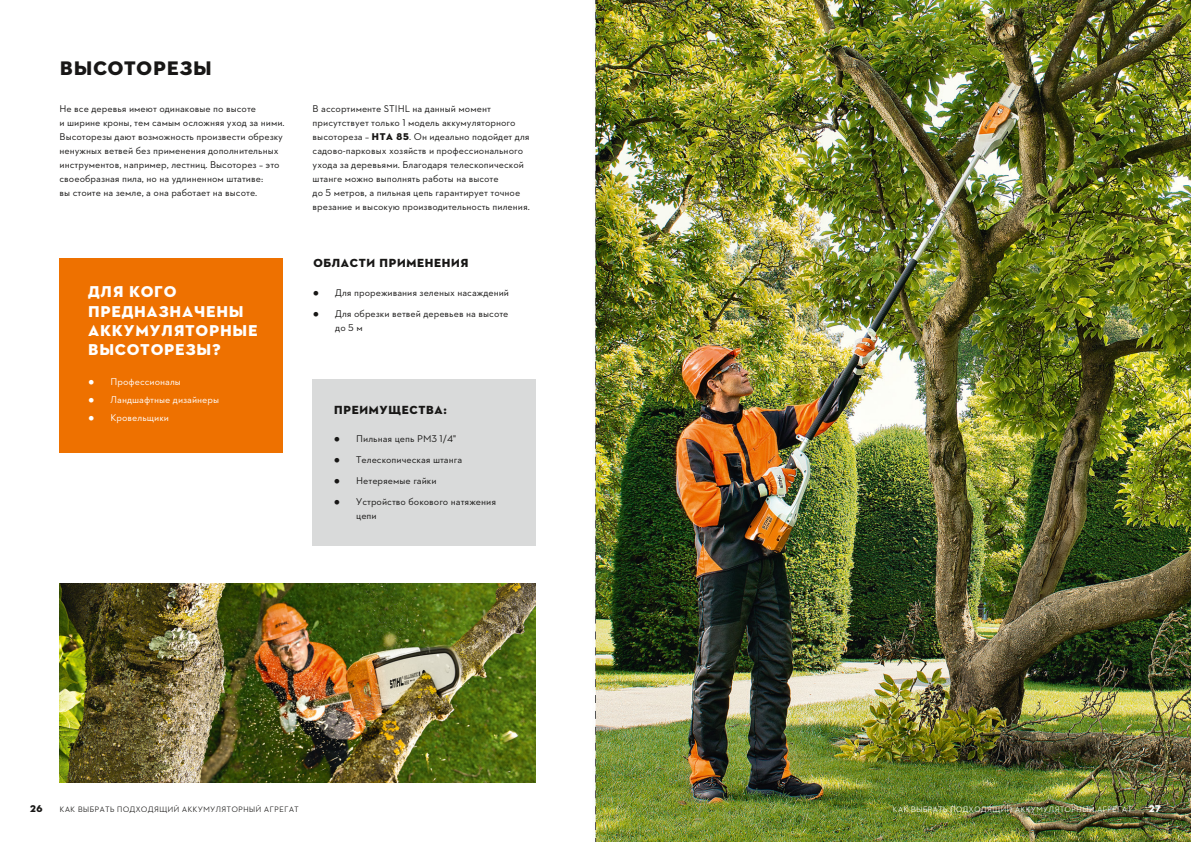
<style>
.page{position:relative;width:1191px;height:842px;background:#fff}
.page>*{position:absolute;margin:0;border:0;box-sizing:border-box;transform-origin:0 0}
.t1{font:20px "STIHL Contraface Display Titling";color:#181716}
.t2{font:16px/19.2px "STIHL Contraface Display Titling";color:#fff}
.t3{font:14px "STIHL Contraface Text";color:#181716}
.t4{font:14px "STIHL Contraface Text";color:#fff}
.t5{font:12px "STIHL Contraface Display Titling";color:#181716}
.t6{font:10px/14px "STIHL Contraface Text";color:#181716}
.t7{font:10px "STIHL Contraface Text";color:#fff}
.t8{font:10px "STIHL Contraface Display Titling";color:#181716}
.t9{font:10px "STIHL Contraface Display Titling";color:#fff}
.t10{font:500 8px "STIHL Contraface Display";color:#181716}
.t11{font:500 8px "STIHL Contraface Display";color:#fff}
.s1{font-family:"STIHL Contraface Display Titling"}
</style>
<div class="page">
<img style="left:59px;top:0;width:1132px;height:842px">
<svg style="left:595px;top:12px;width:1px;height:830px"></svg>
<div style="left:60px;top:258px;width:223px;height:195px;background:#ee7100"></div>
<div style="left:313px;top:379px;width:223px;height:166px;background:#d9dada"></div>
<img style="left:60px;top:584px;width:476px;height:198px">
<h1 class="t1" style="left:60px;top:55px;width:154px">высоторезы</h1>
<p class="t6" style="left:60px;top:101px;width:227px">Не все деревья имеют одинаковые по высоте<br>и ширине кроны, тем самым осложняя уход за ними.<br>Высоторезы дают возможность произвести обрезку ненужных ветвей без применения дополнительных инструментов, например, лестниц. Высоторез – это своеобразная пила, но на удлиненном штативе:<br>вы стоите на земле, а она работает на высоте.</p>
<p class="t6" style="left:313px;top:101px;width:219px">В ассортименте STIHL на данный момент присутствует только 1 модель аккумуляторного высотореза – <span class="s1">HTA 85</span>. Он идеально подойдет для садово-парковых хозяйств и профессионального ухода за деревьями. Благодаря телескопической штанге можно выполнять работы на высоте<br>до 5 метров, а пильная цепь гарантирует точное врезание и высокую производительность пиления.</p>
<h2 class="t2" style="left:88px;top:282px;width:172px">Для кого предназначены аккумуляторные высоторезы?</h2>
<h3 class="t4" style="left:88px;top:372px;width:8px">⬤</h3>
<p class="t7" style="left:110px;top:375px;width:72px">Профессионалы</p>
<h3 class="t4" style="left:88px;top:390px;width:8px">⬤</h3>
<p class="t7" style="left:110px;top:393px;width:110px">Ландшафтные дизайнеры</p>
<h3 class="t4" style="left:88px;top:408px;width:8px">⬤</h3>
<p class="t7" style="left:110px;top:411px;width:60px">Кровельщики</p>
<p class="t5" style="left:313px;top:256px;width:157px">Области применения</p>
<h3 class="t3" style="left:313px;top:284px;width:8px">⬤</h3>
<p class="t6" style="left:335px;top:286px;width:175px">Для прореживания зеленых насаждений</p>
<h3 class="t3" style="left:313px;top:305px;width:8px">⬤</h3>
<p class="t6" style="left:335px;top:307px;width:175px">Для обрезки ветвей деревьев на высоте до 5 м</p>
<p class="t5" style="left:334px;top:402px;width:115px">Преимущества:</p>
<h3 class="t3" style="left:333px;top:429px;width:8px">⬤</h3>
<p class="t6" style="left:356px;top:431px;width:101px">Пильная цепь PM3 1/4"</p>
<h3 class="t3" style="left:333px;top:450px;width:8px">⬤</h3>
<p class="t6" style="left:356px;top:452px;width:108px">Телескопическая штанга</p>
<h3 class="t3" style="left:333px;top:471px;width:8px">⬤</h3>
<p class="t6" style="left:356px;top:473px;width:82px">Нетеряемые гайки</p>
<h3 class="t3" style="left:333px;top:492px;width:8px">⬤</h3>
<p class="t6" style="left:356px;top:494px;width:141px">Устройство бокового натяжения цепи</p>
<p class="t8" style="left:30px;top:802px;width:15px">26</p>
<p class="t10" style="left:60px;top:805px;width:241px">Как выбрать подходящий аккумуляторный агрегат</p>
<p class="t11" style="left:892px;top:805px;width:241px">Как выбрать подходящий аккумуляторный агрегат</p>
<p class="t9" style="left:1148px;top:802px;width:14px">27</p>
</div>
